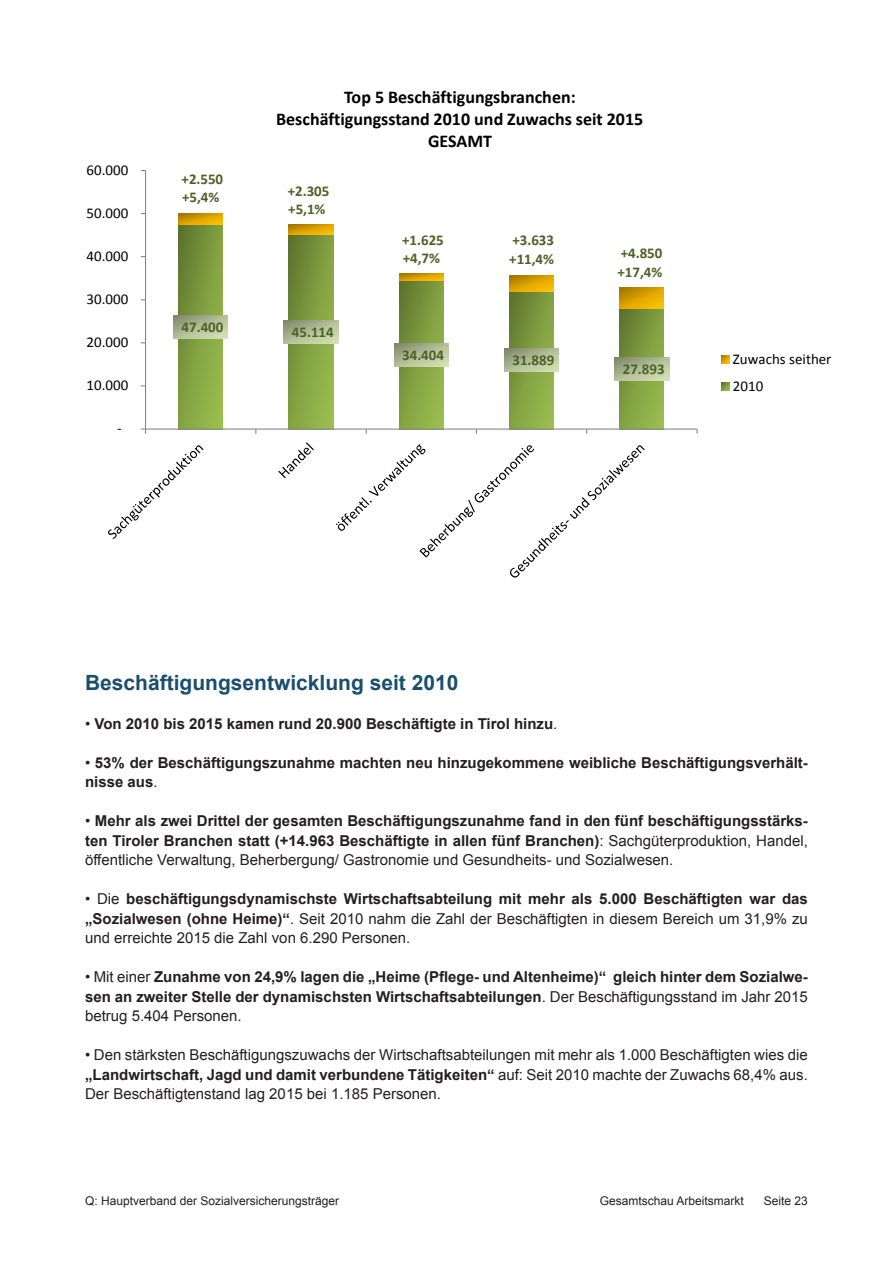
<style>
.page{position:relative;width:893px;height:1263px;background:#fff}
.page>*{position:absolute;margin:0;border:0;box-sizing:border-box;transform-origin:0 0}
.t1{font:700 21px "Arial";color:#1a4e6e}
.t2{font:700 18px/21.9px "Calibri";color:#000;text-align:center}
.Fließtext{font:700 15px/19.5px "Arial";color:#231f20;text-align:justify}
.Fließtext-2{font:15px/19.5px "Arial";color:#231f20;text-align:justify}
.t3{font:700 15px/18.3px "Calibri";color:#4f6228}
.t4{font:15px/27.2px "Calibri";color:#000}
.Bildquellen{font:12px "Arial";color:#231f20}
.s1{font-weight:400}
.s2{font-weight:700}
</style>
<div class="page">
<svg style="left:179px;top:225px;width:44px;height:203px;background:#809e41"></svg>
<svg style="left:289px;top:235px;width:44px;height:193px;background:#809e41"></svg>
<svg style="left:399px;top:281px;width:44px;height:147px;background:#809e41"></svg>
<svg style="left:510px;top:292px;width:44px;height:136px;background:#809e41"></svg>
<svg style="left:620px;top:309px;width:44px;height:119px;background:#809e42"></svg>
<svg style="left:179px;top:214px;width:44px;height:11px"></svg>
<svg style="left:289px;top:225px;width:44px;height:10px"></svg>
<svg style="left:399px;top:274px;width:44px;height:7px"></svg>
<svg style="left:510px;top:276px;width:44px;height:16px"></svg>
<svg style="left:620px;top:288px;width:44px;height:21px"></svg>
<hr style="left:145px;top:171px;width:1px;height:258px;background:#868686">
<hr style="left:146px;top:428px;width:551px;height:2px;background:#868686">
<svg style="left:141px;top:428px;width:5px;height:6px"></svg>
<svg style="left:174px;top:315px;width:54px;height:23px"></svg>
<svg style="left:284px;top:320px;width:54px;height:23px"></svg>
<svg style="left:394px;top:343px;width:54px;height:23px"></svg>
<svg style="left:504px;top:349px;width:55px;height:23px"></svg>
<svg style="left:615px;top:358px;width:54px;height:22px"></svg>
<svg style="left:108px;top:445px;width:95px;height:94px"></svg>
<svg style="left:278px;top:442px;width:36px;height:36px"></svg>
<svg style="left:336px;top:444px;width:309px;height:133px"></svg>
<svg style="left:721px;top:355px;width:8px;height:9px"></svg>
<svg style="left:721px;top:382px;width:8px;height:9px"></svg>
<p class="t4" style="left:87px;top:156px;width:43px">60.000</p>
<p class="t4" style="left:87px;top:199px;width:43px">50.000</p>
<p class="t4" style="left:87px;top:242px;width:43px">40.000</p>
<p class="t4" style="left:87px;top:286px;width:43px">30.000</p>
<p class="t4" style="left:87px;top:329px;width:43px">20.000</p>
<p class="t4" style="left:87px;top:372px;width:43px">10.000</p>
<p class="t4" style="left:117px;top:415px;width:6px">-</p>
<p class="t2" style="left:276px;top:86px;width:369px">Top 5 Beschäftigungsbranchen:<br>Beschäftigungsstand 2010 und Zuwachs seit 2015<br>GESAMT</p>
<p class="t3" style="left:182px;top:170px;width:43px">+2.550 +5,4%</p>
<p class="t3" style="left:288px;top:182px;width:43px">+2.305 +5,1%</p>
<p class="t3" style="left:182px;top:318px;width:43px">47.400</p>
<p class="t3" style="left:292px;top:323px;width:43px">45.114</p>
<p class="t3" style="left:402px;top:231px;width:43px">+1.625 +4,7%</p>
<p class="t3" style="left:509px;top:231px;width:46px">+3.633 +11,4%</p>
<p class="t3" style="left:402px;top:346px;width:43px">34.404</p>
<p class="t3" style="left:512px;top:351px;width:43px">31.889</p>
<p class="t3" style="left:617px;top:244px;width:46px">+4.850 +17,4%</p>
<p class="t3" style="left:623px;top:360px;width:43px">27.893</p>
<p class="t4" style="left:733px;top:345px;width:100px">Zuwachs seither<br>2010</p>
<p class="t1" style="left:85px;top:668px;width:375px">Beschäftigungsentwicklung seit 2010</p>
<p class="Fließtext" style="left:85px;top:714px;width:474px"><span class="s1">•</span> Von 2010 bis 2015 kamen rund 20.900 Beschäftigte in Tirol hinzu<span class="s1">.</span></p>
<p class="Fließtext" style="left:85px;top:753px;width:724px"><span class="s1">•</span> 53% der Beschäftigungszunahme machten neu hinzugekommene weibliche Beschäftigungsverhält&shy;nisse aus<span class="s1">.</span></p>
<p class="Fließtext" style="left:85px;top:811px;width:724px"><span class="s1">•</span> Mehr als zwei Drittel der gesamten Beschäftigungszunahme fand in den fünf beschäftigungsstärks&shy;ten Tiroler Branchen statt (+14.963 Beschäftigte in allen fünf Branchen)<span class="s1">: Sachgüterproduktion, Handel, öffentliche Verwaltung, Beherbergung/ Gastronomie und Gesundheits- und Sozialwesen.</span></p>
<p class="Fließtext-2" style="left:85px;top:889px;width:724px">• Die <span class="s2">beschäftigungsdynamischste Wirtschaftsabteilung mit mehr als 5.000 Beschäftigten war das „Sozialwesen (ohne Heime)“</span>. Seit 2010 nahm die Zahl der Beschäftigten in diesem Bereich um 31,9% zu und erreichte 2015 die Zahl von 6.290 Personen.</p>
<p class="Fließtext" style="left:85px;top:967px;width:724px"><span class="s1">• Mit einer</span> Zunahme von 24,9% lagen die „Heime (Pflege- und Altenheime)“ gleich hinter dem Sozialwe&shy;sen an zweiter Stelle der dynamischsten Wirtschaftsabteilungen<span class="s1">. Der Beschäftigungsstand im Jahr 2015 betrug 5.404 Personen.</span></p>
<p class="Fließtext-2" style="left:85px;top:1045px;width:724px">• Den stärksten Beschäftigungszuwachs der Wirtschaftsabteilungen mit mehr als 1.000 Beschäftigten wies die <span class="s2">„Landwirtschaft, Jagd und damit verbundene Tätigkeiten“</span> auf: Seit 2010 machte der Zuwachs 68,4% aus.<br>Der Beschäftigtenstand lag 2015 bei 1.185 Personen.</p>
<p class="Bildquellen" style="left:85px;top:1193px;width:256px">Q: Hauptverband der Sozialversicherungsträger</p>
<p class="Bildquellen" style="left:600px;top:1193px;width:146px">Gesamtschau Arbeitsmarkt</p>
<p class="Bildquellen" style="left:764px;top:1193px;width:46px">Seite 23</p>
</div>
